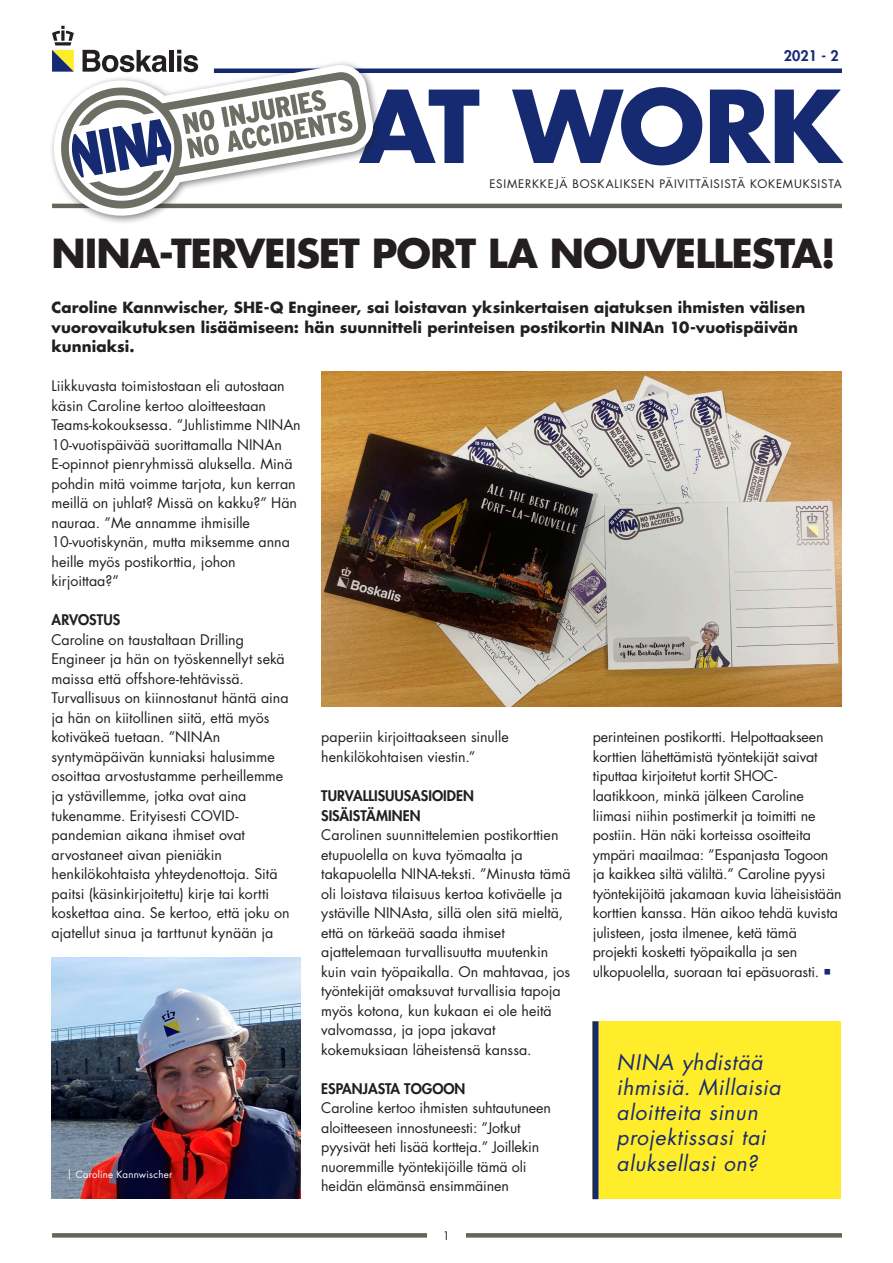
<style>
.page{position:relative;width:893px;height:1263px;background:#fff}
.page>*{position:absolute;margin:0;border:0;box-sizing:border-box;transform-origin:0 0}
._002_BOS_Heading_2_C{font:700 97.35px "Futura Std";letter-spacing:-.025em;color:#162a71}
._002_BOS_Heading_2_C-2{font:700 39px "Futura Std";letter-spacing:-.025em;color:#231f20}
._005_BOS_Body___No_H{font:italic 21px/25.2px "Futura Std";letter-spacing:.03em;color:#162a71}
._000_BOS_Introductio{font:700 15px/19.5px "Futura Std";letter-spacing:.005em;color:#231f20}
._005_BOS_Body___No_H-2{font:14.25px/19.5px "Futura Std";color:#231f20}
._000_BOS_Introductio-2{font:800 14.25px/19.5px "Futura Std";color:#231f20}
._000_BOS_Introductio-3{font:800 14.25px "Futura Std";color:#162a71}
._002_BOS_Heading_2_C-3{font:11.4px "Futura Std";letter-spacing:.07em;color:#231f20}
.Onderschrift{font:9.75px "Futura Std";letter-spacing:.02em;color:#fff}
.s1{color:#162a71}
</style>
<div class="page">
<div style="left:214px;top:68px;width:628px;height:5px;background:#162a71"></div>
<hr style="left:52px;top:204px;width:790px;height:4px;background:#64665c">
<svg style="left:52px;top:1233px;width:790px;height:4px;background:#686a61"></svg>
<div style="left:49px;top:61px;width:333px;height:164px;background:#231f20;opacity:.55"></div>
<svg style="left:52px;top:64px;width:323px;height:153px"></svg>
<svg style="left:52px;top:26px;width:315px;height:184px"></svg>
<div style="left:427px;top:1222px;width:38px;height:26px;background:#fff"></div>
<img style="left:52px;top:957px;width:249px;height:242px">
<div style="left:592px;top:1021px;width:249px;height:178px;background:#ffec2a"></div>
<div style="left:592px;top:1021px;width:6px;height:178px;background:#162a71"></div>
<img style="left:321px;top:372px;width:521px;height:334px">
<p class="_000_BOS_Introductio-3" style="left:784px;top:46px;width:56px">2021 - 2</p>
<p class="_002_BOS_Heading_2_C" style="left:359px;top:62px;width:484px">AT WORK</p>
<p class="_002_BOS_Heading_2_C-3" style="left:490px;top:177px;width:354px">ESIMERKKEJÄ BOSKALIKSEN PÄIVITTÄISISTÄ KOKEMUKSISTA</p>
<p class="_002_BOS_Heading_2_C-2" style="left:52px;top:227px;width:786px">NINA-TERVEISET PORT LA NOUVELLESTA!</p>
<p class="_000_BOS_Introductio" style="left:52px;top:298px;width:755px">Caroline Kannwischer, SHE-Q Engineer, sai loistavan yksinkertaisen ajatuksen ihmisten välisen vuorovaikutuksen lisäämiseen: hän suunnitteli perinteisen postikortin NINAn 10-vuotispäivän kunniaksi.</p>
<p class="_005_BOS_Body___No_H-2" style="left:52px;top:377px;width:251px">Liikkuvasta toimistostaan eli autostaan käsin Caroline kertoo aloitteestaan Teams-kokouksessa. ”Juhlistimme NINAn 10-vuotispäivää suorittamalla NINAn E-opinnot pienryhmissä aluksella. Minä pohdin mitä voimme tarjota, kun kerran meillä on juhlat? Missä on kakku?” Hän nauraa. ”Me annamme ihmisille 10-vuotiskynän, mutta miksemme anna heille myös postikorttia, johon kirjoittaa?”</p>
<p class="_000_BOS_Introductio-2" style="left:52px;top:610px;width:70px">ARVOSTUS</p>
<p class="_005_BOS_Body___No_H-2" style="left:52px;top:630px;width:239px">Caroline on taustaltaan Drilling Engineer ja hän on työskennellyt sekä maissa että offshore-tehtävissä.<br>Turvallisuus on kiinnostanut häntä aina ja hän on kiitollinen siitä, että myös kotiväkeä tuetaan. ”NINAn syntymäpäivän kunniaksi halusimme osoittaa arvostustamme perheillemme</p>
<p class="_005_BOS_Body___No_H-2" style="left:52px;top:786px;width:240px">ja ystävillemme, jotka ovat aina tukenamme. Erityisesti COVID&shy;pandemian aikana ihmiset ovat arvostaneet aivan pieniäkin henkilökohtaista yhteydenottoja. Sitä paitsi (käsinkirjoitettu) kirje tai kortti koskettaa aina. Se kertoo, että joku on ajatellut sinua ja tarttunut kynään ja</p>
<p class="Onderschrift" style="left:67px;top:1168px;width:107px">| Caroline Kannwischer</p>
<p class="_005_BOS_Body___No_H-2" style="left:321px;top:728px;width:189px">paperiin kirjoittaakseen sinulle henkilökohtaisen viestin.”</p>
<p class="_000_BOS_Introductio-2" style="left:321px;top:786px;width:154px">TURVALLISUUSASIOIDEN<br>SISÄISTÄMINEN</p>
<p class="_005_BOS_Body___No_H-2" style="left:321px;top:825px;width:251px">Carolinen suunnittelemien postikorttien etupuolella on kuva työmaalta ja takapuolella NINA-teksti. ”Minusta tämä oli loistava tilaisuus kertoa kotiväelle ja ystäville NINAsta, sillä olen sitä mieltä, että on tärkeää saada ihmiset ajattelemaan turvallisuutta muutenkin kuin vain työpaikalla. On mahtavaa, jos työntekijät omaksuvat turvallisia tapoja myös kotona, kun kukaan ei ole heitä valvomassa, ja jopa jakavat kokemuksiaan läheistensä kanssa.</p>
<p class="_000_BOS_Introductio-2" style="left:321px;top:1078px;width:146px">ESPANJASTA TOGOON</p>
<p class="_005_BOS_Body___No_H-2" style="left:321px;top:1098px;width:231px">Caroline kertoo ihmisten suhtautuneen aloitteeseen innostuneesti: ”Jotkut pyysivät heti lisää kortteja.” Joillekin nuoremmille työntekijöille tämä oli heidän elämänsä ensimmäinen</p>
<p class="_002_BOS_Heading_2_C-3" style="left:443px;top:1228px;width:9px">1</p>
<p class="_005_BOS_Body___No_H-2" style="left:593px;top:728px;width:250px">perinteinen postikortti. Helpottaakseen korttien lähettämistä työntekijät saivat tiputtaa kirjoitetut kortit SHOC&shy;laatikkoon, minkä jälkeen Caroline liimasi niihin postimerkit ja toimitti ne postiin. Hän näki korteissa osoitteita ympäri maailmaa: ”Espanjasta Togoon ja kaikkea siltä väliltä.” Caroline pyysi työntekijöitä jakamaan kuvia läheisistään korttien kanssa. Hän aikoo tehdä kuvista julisteen, josta ilmenee, ketä tämä projekti kosketti työpaikalla ja sen ulkopuolella, suoraan tai epäsuorasti. <span class="s1">○</span></p>
<p class="_005_BOS_Body___No_H" style="left:617px;top:1050px;width:166px">NINA yhdistää ihmisiä. Millaisia aloitteita sinun projektissasi tai aluksellasi on?</p>
</div>
